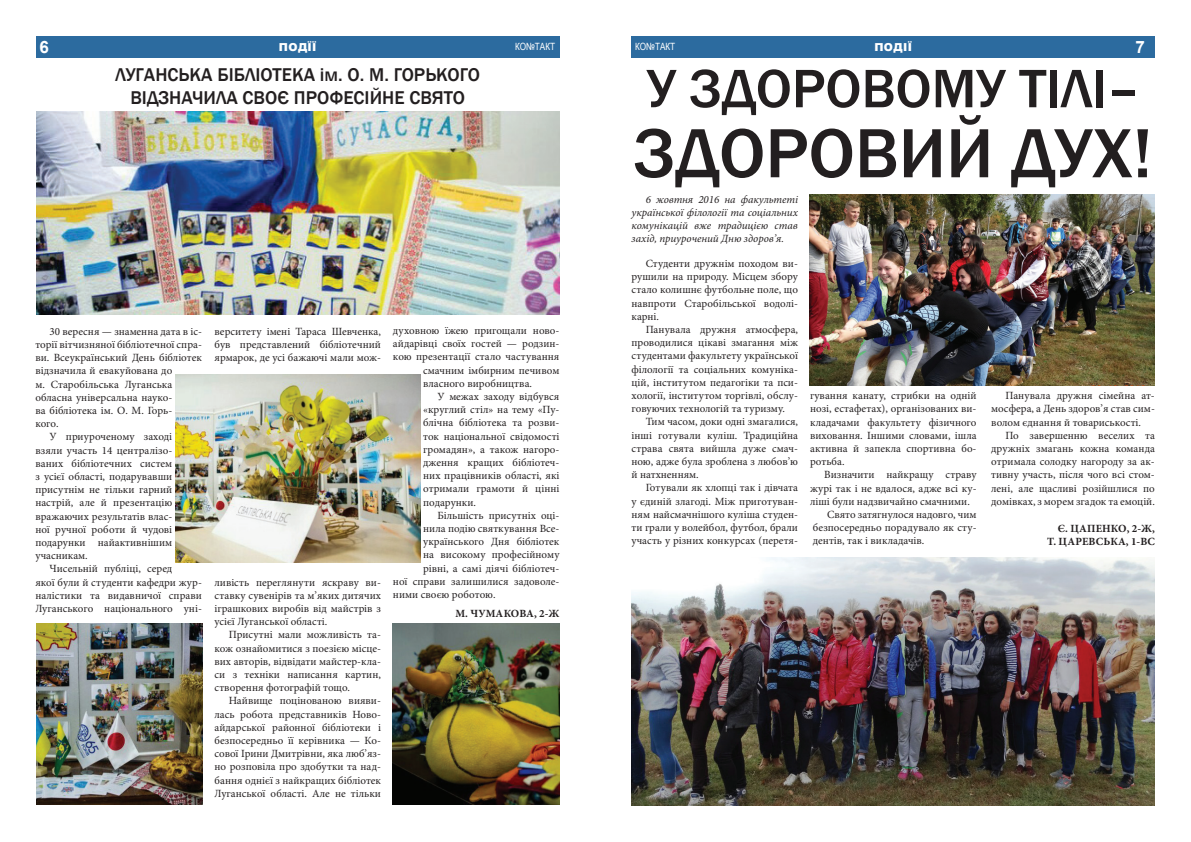
<style>
.page{position:relative;width:1191px;height:842px;background:#fff}
.page>*{position:absolute;margin:0;border:0;box-sizing:border-box;transform-origin:0 0}
.t1{font:500 72px "Franklin Gothic";color:#231f20}
.t2{font:500 56px "Franklin Gothic";color:#231f20}
.t3{font:500 19px "Franklin Gothic";color:#231f20}
.t4{font:700 17px "Arial";color:#fff}
.t5{font:11px/13.2px "Minion Pro";color:#231f20;text-align:justify}
.t6{font:italic 11px/13.2px "Minion Pro";color:#231f20;text-align:justify}
.t7{font:700 11px/13.2px "Minion Pro";letter-spacing:.01em;color:#231f20;text-align:right}
.t8{font:900 11px "Arial";letter-spacing:.035em;color:#fff}
.t9{font:10px "Arial Narrow";color:#fff}
</style>
<div class="page">
<img style="left:175px;top:374px;width:245px;height:188px">
<img style="left:36px;top:624px;width:166px;height:180px">
<img style="left:393px;top:624px;width:166px;height:180px">
<img style="left:36px;top:112px;width:523px;height:203px">
<div style="left:36px;top:36px;width:523px;height:21px;background:#2c6b9f"></div>
<div style="left:631px;top:36px;width:524px;height:21px;background:#2c6b9f"></div>
<img style="left:809px;top:195px;width:346px;height:191px">
<img style="left:631px;top:557px;width:524px;height:249px">
<h3 class="t4" style="left:40px;top:35px;width:11px">6</h3>
<p class="t8" style="left:279px;top:39px;width:39px">Подїї</p>
<p class="t9" style="left:515px;top:39px;width:42px">Ко№такт</p>
<p class="t9" style="left:635px;top:39px;width:42px">Ко№такт</p>
<p class="t8" style="left:874px;top:39px;width:39px">Події</p>
<h3 class="t4" style="left:1135px;top:35px;width:11px">7</h3>
<h2 class="t2" style="left:647px;top:54px;width:494px">У здоровому тілі–</h2>
<h1 class="t1" style="left:634px;top:109px;width:520px">здоровий дух!</h1>
<p class="t6" style="left:631px;top:193px;width:168px;text-indent:14px">6 жовтня 2016 на факультеті української філології та соціальних комунікацій вже традицією став захід, приурочений Дню здоров’я.</p>
<p class="t5" style="left:631px;top:257px;width:168px;text-indent:14px">Студенти дружнім походом ви&shy;рушили на природу. Місцем збору стало колишнє футбольне поле, що навпроти Старобільської водолі&shy;карні.</p>
<p class="t5" style="left:631px;top:323px;width:168px;text-indent:14px">Панувала дружня атмосфера, проводилися цікаві змагання між студентами факультету української філології та соціальних комуніка&shy;цій, інститутом педагогіки та пси&shy;хології, інститутом торгівлі, обслу&shy;говуючих технологій та туризму.</p>
<p class="t5" style="left:631px;top:415px;width:168px;text-indent:14px">Тим часом, доки одні змагалися, інші готували куліш. Традиційна страва свята вийшла дуже смач&shy;ною, адже була зроблена з любов’ю й натхненням.</p>
<p class="t5" style="left:631px;top:481px;width:168px;text-indent:14px">Готували як хлопці так і дівчата у єдиній злагоді. Між приготуван&shy;ням найсмачнішого куліша студен&shy;ти грали у волейбол, футбол, брали участь у різних конкурсах (перетя-</p>
<h3 class="t3" style="left:115px;top:63px;width:151px">ЛУГАНСЬКА БІБЛІОТЕКА</h3>
<h3 class="t3" style="left:320px;top:63px;width:160px">ім. О. М. ГОРЬКОГО</h3>
<h3 class="t3" style="left:130px;top:86px;width:125px">ВІДЗНАЧИЛА СВОЄ</h3>
<h3 class="t3" style="left:294px;top:86px;width:13px">ПРО</h3>
<h3 class="t3" style="left:329px;top:86px;width:25px">ФЕСІЙ</h3>
<h3 class="t3" style="left:382px;top:86px;width:39px">НЕ СВЯТО</h3>
<p class="t5" style="left:393px;top:324px;width:168px">духовною їжею пригощали ново-</p>
<p class="t5" style="left:393px;top:337px;width:168px">айдарівці своїх гостей — родзин-</p>
<p class="t5" style="left:393px;top:350px;width:168px">кою презентації стало частування</p>
<p class="t5" style="left:423px;top:364px;width:138px">смачним імбирним печивом</p>
<p class="t5" style="left:423px;top:377px;width:110px">власного виробництва.</p>
<p class="t5" style="left:437px;top:390px;width:124px">У межах заходу відбувся</p>
<p class="t5" style="left:423px;top:403px;width:138px">«круглий стіл» на тему «Пу-</p>
<p class="t5" style="left:423px;top:416px;width:138px">блічна бібліотека та розви-</p>
<p class="t5" style="left:423px;top:430px;width:138px">ток національної свідомості</p>
<p class="t5" style="left:423px;top:443px;width:138px">громадян», а також нагоро-</p>
<p class="t5" style="left:423px;top:456px;width:138px">дження кращих бібліотеч-</p>
<p class="t5" style="left:423px;top:469px;width:138px">них працівників області, які</p>
<p class="t5" style="left:423px;top:482px;width:138px">отримали грамоти й цінні</p>
<p class="t5" style="left:423px;top:496px;width:54px">подарунки.</p>
<p class="t5" style="left:437px;top:509px;width:124px">Більшість присутніх оці-</p>
<p class="t5" style="left:423px;top:522px;width:138px">нила подію святкування Все-</p>
<p class="t5" style="left:423px;top:535px;width:138px">українського Дня бібліотек</p>
<p class="t5" style="left:423px;top:548px;width:138px">на високому професійному</p>
<p class="t5" style="left:423px;top:562px;width:138px">рівні, а самі діячі бібліотеч-</p>
<p class="t5" style="left:393px;top:575px;width:168px">ної справи залишилися задоволе-</p>
<p class="t5" style="left:393px;top:588px;width:104px">ними своєю роботою.</p>
<p class="t7" style="left:455px;top:607px;width:106px">М. Чумакова, 2-Ж</p>
<p class="t5" style="left:214px;top:325px;width:168px">верситету імені Тараса Шевченка, був представлений бібліотечний ярмарок, де усі бажаючі мали мож-</p>
<p class="t5" style="left:50px;top:325px;width:154px">30 вересня — знаменна дата в іс-</p>
<p class="t5" style="left:35px;top:338px;width:168px">торії вітчизняної бібліотечної спра-</p>
<p class="t5" style="left:35px;top:351px;width:168px">ви. Всеукраїнський День бібліотек</p>
<p class="t5" style="left:35px;top:364px;width:138px">відзначила й евакуйована до</p>
<p class="t5" style="left:35px;top:377px;width:138px">м. Старобільська Луганська</p>
<p class="t5" style="left:35px;top:391px;width:138px">обласна універсальна науко-</p>
<p class="t5" style="left:35px;top:404px;width:138px">ва бібліотека ім. О. М. Горь-</p>
<p class="t5" style="left:35px;top:417px;width:25px">кого.</p>
<p class="t5" style="left:50px;top:430px;width:124px">У приуроченому заході</p>
<p class="t5" style="left:35px;top:443px;width:138px">взяли участь 14 централізо-</p>
<p class="t5" style="left:35px;top:457px;width:138px">ваних бібліотечних систем</p>
<p class="t5" style="left:35px;top:470px;width:138px">з усієї області, подарувавши</p>
<p class="t5" style="left:35px;top:483px;width:138px">присутнім не тільки гарний</p>
<p class="t5" style="left:35px;top:496px;width:138px">настрій, але й презентацію</p>
<p class="t5" style="left:35px;top:509px;width:138px">вражаючих результатів влас-</p>
<p class="t5" style="left:35px;top:523px;width:138px">ної ручної роботи й чудові</p>
<p class="t5" style="left:35px;top:536px;width:138px">подарунки найактивнішим</p>
<p class="t5" style="left:35px;top:549px;width:54px">учасникам.</p>
<p class="t5" style="left:50px;top:562px;width:124px">Чисельній публіці, серед</p>
<p class="t5" style="left:35px;top:575px;width:168px">якої були й студенти кафедри жур-</p>
<p class="t5" style="left:35px;top:589px;width:168px">налістики та видавничої справи</p>
<p class="t5" style="left:35px;top:602px;width:168px">Луганського національного уні-</p>
<p class="t5" style="left:810px;top:389px;width:168px">гування канату, стрибки на одній нозі, естафетах), організованих ви&shy;кладачами факультету фізичного виховання. Іншими словами, ішла активна й запекла спортивна бо&shy;ротьба.</p>
<p class="t5" style="left:824px;top:468px;width:154px">Визначити найкращу страву</p>
<p class="t5" style="left:810px;top:482px;width:168px">журі так і не вдалося, адже всі ку-</p>
<p class="t5" style="left:810px;top:495px;width:161px">ліші були надзвичайно смачними.</p>
<p class="t5" style="left:827px;top:508px;width:151px">Свято затягнулося надовго, чим</p>
<p class="t5" style="left:813px;top:521px;width:165px">безпосередньо порадувало як сту-</p>
<p class="t5" style="left:813px;top:534px;width:113px">дентів, так і викладачів.</p>
<p class="t5" style="left:991px;top:389px;width:165px;text-indent:14px">Панувала дружня сімейна ат&shy;мосфера, а День здоров’я став сим&shy;волом єднання й товариськості.</p>
<p class="t5" style="left:991px;top:429px;width:165px;text-indent:14px">По завершенню веселих та дружніх змагань кожна команда отримала солодку нагороду за ак&shy;тивну участь, після чого всі стом&shy;лені, але щасливі розійшлися по домівках, з морем згадок та емоцій.</p>
<p class="t7" style="left:1047px;top:522px;width:109px">Є. Цапенко, 2-Ж,<br>Т. Царевська, 1-ВС</p>
<p class="t5" style="left:214px;top:575px;width:168px">ливість переглянути яскраву ви&shy;ставку сувенірів та м’яких дитячих іграшкових виробів від майстрів з усієї Луганської області.</p>
<p class="t5" style="left:214px;top:628px;width:168px;text-indent:14px">Присутні мали можливість та&shy;кож ознайомитися з поезією місце&shy;вих авторів, відвідати майстер-кла&shy;си з техніки написання картин, створення фотографій тощо.</p>
<p class="t5" style="left:214px;top:694px;width:168px;text-indent:14px">Найвище поцінованою вияви&shy;лась робота представників Ново&shy;айдарської районної бібліотеки і безпосередньо її керівника — Ко&shy;сової Ірини Дмитрівни, яка люб’яз&shy;но розповіла про здобутки та над&shy;бання однієї з найкращих бібліотек Луганської області. Але не тільки</p>
</div>
